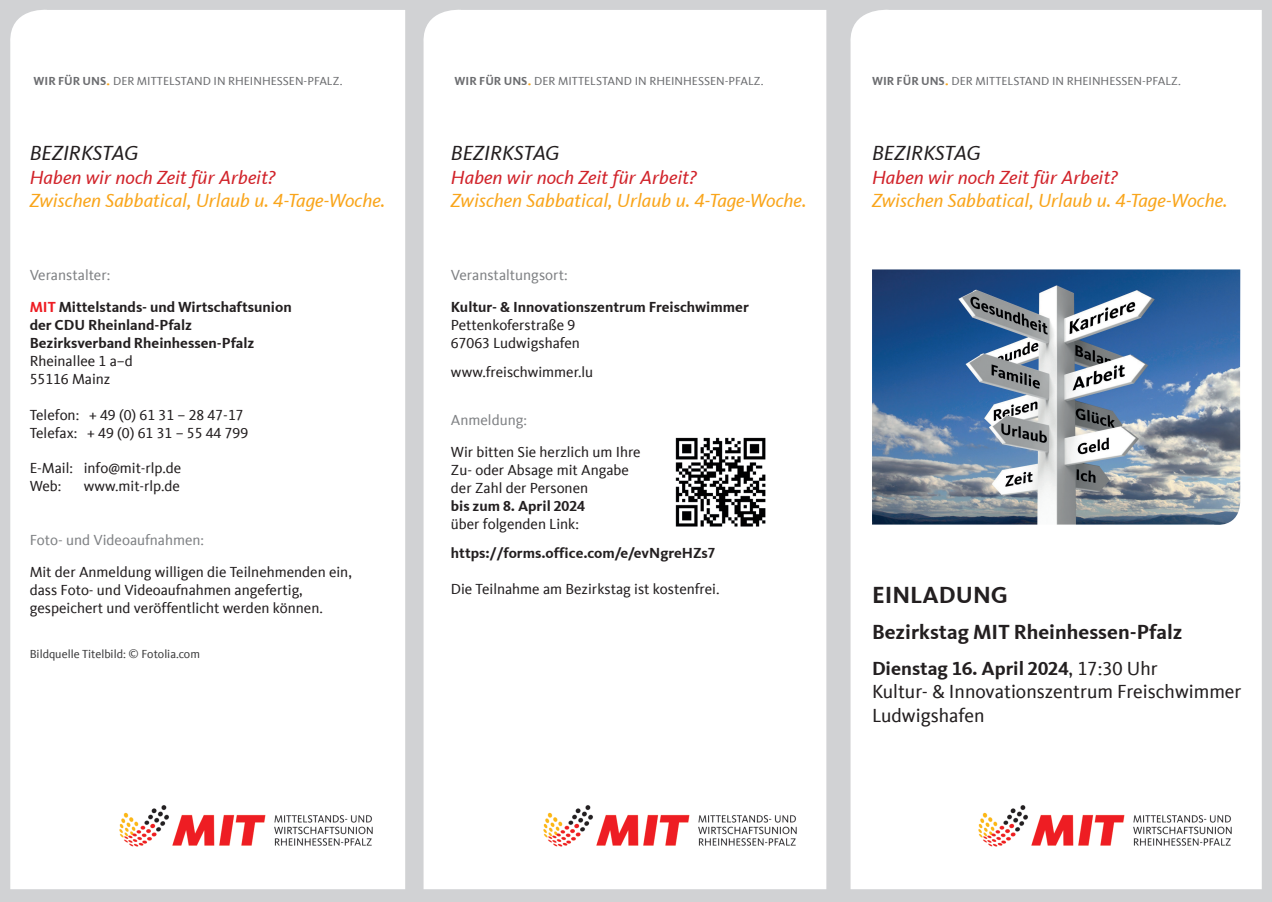
<style>
.page{position:relative;width:1272px;height:902px;background:#fff}
.page>*{position:absolute;margin:0;border:0;box-sizing:border-box;transform-origin:0 0}
.t1{font:700 24px "CDU Kievit Tab";color:#231f20}
.t2{font:italic 21px "CDU Kievit Tab";color:#231f20}
.t3{font:700 21px "CDU Kievit Tab";color:#231f20}
.t4{font:italic 19.5px "CDU Kievit Tab";color:#f9a51b}
.t5{font:19.5px/23.4px "CDU Kievit Tab";color:#231f20}
.t6{font:italic 19.5px "CDU Kievit Tab";color:#d1232a}
.t7{font:15px/18px "CDU Kievit Tab";color:#231f20}
.t8{font:700 15px/31.5px "CDU Kievit Tab";color:#231f20}
.t9{font:15px "CDU Kievit Tab";color:#808285}
.t10{font:12px "CDU Kievit Tab";color:#6c6d70}
.t11{font:12px "CDU Kievit Tab";color:#3e3e3f}
.s1{font-weight:700}
.s2{font-size:18px;color:#f9a51b}
.s3{font-weight:400;color:#808285}
.s4{color:#ee1d23}
</style>
<div class="page">
<div style="left:0;top:0;width:413px;height:901px;background:#d1d2d4"></div>
<div style="left:837px;top:0;width:434px;height:901px;background:#d1d2d4"></div>
<div style="left:850px;top:9px;width:411px;height:880px;background:#fff"></div>
<img style="left:872px;top:269px;width:368px;height:256px">
<div style="left:412px;top:0;width:426px;height:901px;background:#d1d2d4"></div>
<div style="left:423px;top:9px;width:403px;height:880px;background:#fff"></div>
<div style="left:10px;top:9px;width:395px;height:880px;background:#fff"></div>
<hr style="left:162px;top:500px;width:1px;height:359px;background:#fff">
<div style="left:148px;top:159px;width:5px;height:21px;background:#fff"></div>
<img style="left:539px;top:800px;width:271px;height:59px">
<img style="left:974px;top:800px;width:271px;height:59px">
<img style="left:670px;top:433px;width:100px;height:95px">
<img style="left:115px;top:800px;width:271px;height:59px">
<p class="t10" style="left:33px;top:74px;width:310px"><span class="s1">WIR FÜR UNS</span><span class="s2">.</span> DER MITTELSTAND IN RHEINHESSEN-PFALZ.</p>
<h2 class="t2" style="left:30px;top:141px;width:110px">BEZIRKSTAG</h2>
<h3 class="t6" style="left:30px;top:166px;width:248px">Haben wir noch Zeit für Arbeit?</h3>
<h3 class="t4" style="left:30px;top:189px;width:357px">Zwischen Sabbatical, Urlaub u. 4-Tage-Woche.</h3>
<p class="t8" style="left:30px;top:259px;width:263px"><span class="s3">Veranstalter:<br></span><span class="s4">MIT</span> Mittelstands- und Wirtschaftsunion</p>
<p class="t8" style="left:30px;top:316px;width:226px;line-height:18px">der CDU Rheinland-Pfalz<br>Bezirksverband Rheinhessen-Pfalz</p>
<p class="t7" style="left:30px;top:352px;width:105px">Rheinallee 1 a–d<br>55116 Mainz</p>
<p class="t7" style="left:30px;top:405px;width:220px">Telefon: + 49 (0) 61 31 – 28 47-17<br>Telefax: + 49 (0) 61 31 – 55 44 799</p>
<p class="t7" style="left:30px;top:459px;width:153px">E-Mail: info@mit-rlp.de<br>Web:</p>
<p class="t7" style="left:84px;top:477px;width:98px">www.mit-rlp.de</p>
<p class="t9" style="left:30px;top:532px;width:176px">Foto- und Videoaufnahmen:</p>
<p class="t7" style="left:30px;top:563px;width:323px">Mit der Anmeldung willigen die Teilnehmenden ein, dass Foto- und Videoaufnahmen angefertig, gespeichert und veröffentlicht werden können.</p>
<p class="t11" style="left:30px;top:647px;width:172px">Bildquelle Titelbild: © Fotolia.com</p>
<p class="t10" style="left:454px;top:74px;width:310px"><span class="s1">WIR FÜR UNS</span><span class="s2">.</span> DER MITTELSTAND IN RHEINHESSEN-PFALZ.</p>
<p class="t10" style="left:872px;top:74px;width:310px"><span class="s1">WIR FÜR UNS</span><span class="s2">.</span> DER MITTELSTAND IN RHEINHESSEN-PFALZ.</p>
<h2 class="t2" style="left:451px;top:141px;width:110px">BEZIRKSTAG</h2>
<h3 class="t6" style="left:451px;top:166px;width:248px">Haben wir noch Zeit für Arbeit?</h3>
<h3 class="t4" style="left:451px;top:189px;width:357px">Zwischen Sabbatical, Urlaub u. 4-Tage-Woche.</h3>
<p class="t9" style="left:451px;top:267px;width:118px">Veranstaltungsort:</p>
<p class="t8" style="left:451px;top:291px;width:299px">Kultur- &amp; Innovationszentrum Freischwimmer</p>
<p class="t7" style="left:451px;top:316px;width:130px">Pettenkoferstraße 9<br>67063 Ludwigshafen</p>
<p class="t7" style="left:451px;top:363px;width:144px">www.freischwimmer.lu</p>
<p class="t9" style="left:451px;top:412px;width:78px">Anmeldung:</p>
<p class="t7" style="left:451px;top:443px;width:191px">Wir bitten Sie herzlich um Ihre<br>Zu- oder Absage mit Angabe der Zahl der Personen</p>
<p class="t8" style="left:451px;top:490px;width:136px">bis zum 8. April 2024</p>
<p class="t7" style="left:451px;top:515px;width:129px">über folgenden Link:</p>
<p class="t8" style="left:451px;top:537px;width:266px">https://forms.office.com/e/evNgreHZs7</p>
<p class="t7" style="left:451px;top:580px;width:270px">Die Teilnahme am Bezirkstag ist kostenfrei.</p>
<h2 class="t2" style="left:872px;top:141px;width:110px">BEZIRKSTAG</h2>
<h3 class="t6" style="left:872px;top:166px;width:248px">Haben wir noch Zeit für Arbeit?</h3>
<h3 class="t4" style="left:872px;top:189px;width:357px">Zwischen Sabbatical, Urlaub u. 4-Tage-Woche.</h3>
<h1 class="t1" style="left:872px;top:581px;width:137px">EINLADUNG</h1>
<h2 class="t3" style="left:872px;top:619px;width:312px">Bezirkstag MIT Rheinhessen-Pfalz</h2>
<h3 class="t5" style="left:872px;top:657px;width:371px"><span class="s1">Dienstag 16. April 2024</span>, 17:30 Uhr<br>Kultur- &amp; Innovationszentrum Freischwimmer<br>Ludwigshafen</h3>
</div>
